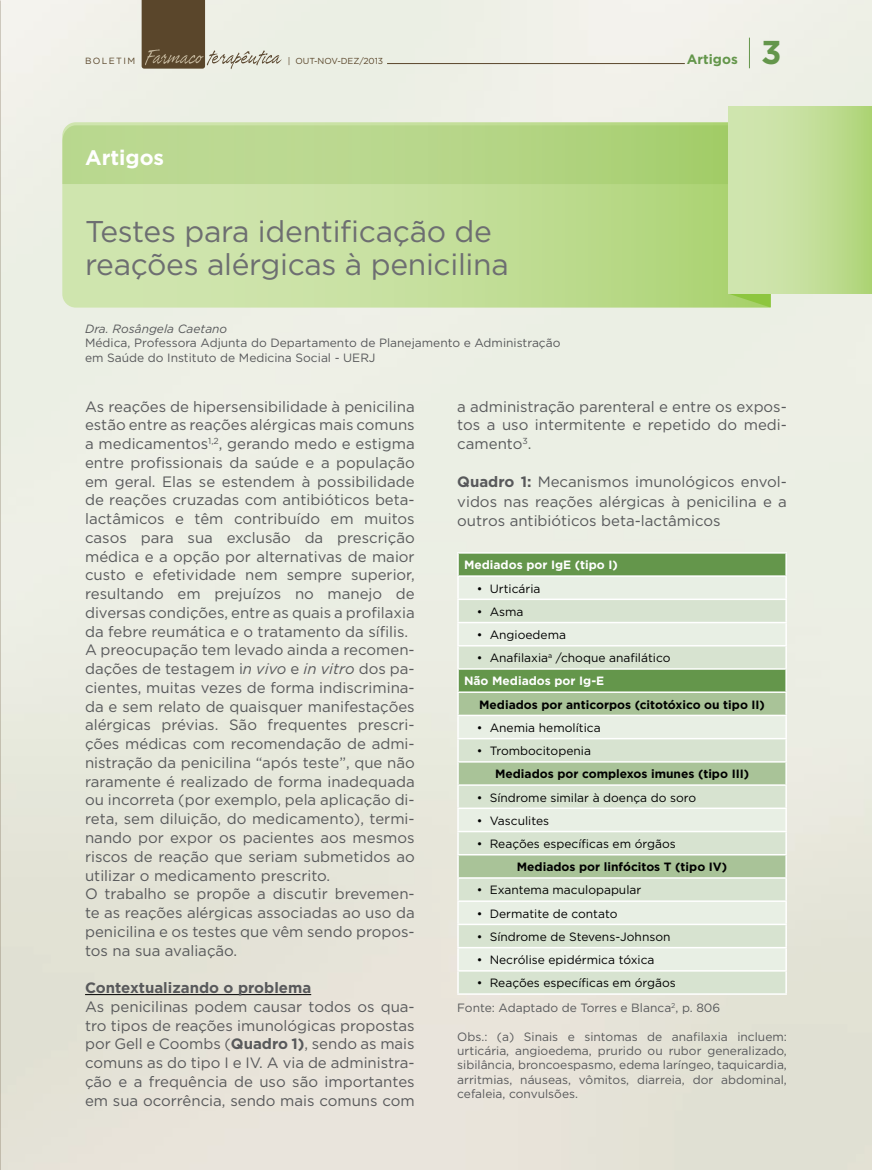
<style>
.page{position:relative;width:872px;height:1170px;background:#fff}
.page>*{position:absolute;margin:0;border:0;box-sizing:border-box;transform-origin:0 0}
.t1{font:700 33px "Gotham";color:#64964b}
.t2{font:30px/33px "Gotham";letter-spacing:-.01em;color:#6d6e71}
.t3{font:700 21px "Gotham";color:#fff}
.t4{font:15px/18.8px "Gotham";color:#58595b;text-align:justify}
.t5{font:700 15px "Gotham";color:#58595b}
.t6{font:700 13.5px "Gotham";color:#64964b}
.t7{font:12px/14.4px "Gotham";color:#58595b}
.t8{font:12px/23.2px "Gotham";color:#000}
.t9{font:700 12px "Gotham";color:#000}
.t10{font:700 12px "Gotham";color:#fff}
.t11{font:italic 12px "Gotham";color:#58595b}
.t12{font:9px "Gotham";letter-spacing:.15em;color:#5a462b}
.t13{font:8.7px "Gotham";letter-spacing:-.01em;color:#5a462b}
.s1{font-style:italic}
.s2{font-weight:700}
.s3{font-weight:700;color:#fff}
.s4{color:#000}
</style>
<div class="page">
<svg style="left:142px;top:0;width:140px;height:69px"></svg>
<hr style="left:749px;top:38px;width:1px;height:30px;background:#64964b">
<hr style="left:387px;top:63px;width:298px;height:1px;background:#5a462b">
<svg style="left:62px;top:122px;width:667px;height:185px"></svg>
<svg style="left:62px;top:125px;width:667px;height:59px"></svg>
<svg style="left:729px;top:294px;width:42px;height:13px"></svg>
<div style="left:729px;top:106px;width:143px;height:188px;background:linear-gradient(to right,#d6e8b9,#b2d67d)"></div>
<hr style="left:85px;top:994px;width:226px;height:1px;background:#000">
<div style="left:459px;top:553px;width:326px;height:22px;background:#64964b"></div>
<div style="left:459px;top:577px;width:326px;height:21px;background:#e8efe4"></div>
<svg style="left:459px;top:600px;width:326px;height:393px;fill:#d7e3d0"></svg>
<svg style="left:459px;top:693px;width:326px;height:184px"></svg>
<hr style="left:457px;top:621px;width:330px;height:2px;background:#fff">
<hr style="left:457px;top:645px;width:330px;height:1px;background:#fff">
<hr style="left:457px;top:668px;width:330px;height:1px;background:#fff">
<hr style="left:457px;top:691px;width:330px;height:2px;background:#fff">
<hr style="left:457px;top:714px;width:330px;height:2px;background:#fff">
<hr style="left:457px;top:737px;width:330px;height:2px;background:#fff">
<hr style="left:457px;top:761px;width:330px;height:1px;background:#fff">
<hr style="left:457px;top:784px;width:330px;height:1px;background:#fff">
<hr style="left:457px;top:807px;width:330px;height:2px;background:#fff">
<hr style="left:457px;top:830px;width:330px;height:2px;background:#fff">
<hr style="left:457px;top:853px;width:330px;height:2px;background:#fff">
<hr style="left:457px;top:877px;width:330px;height:1px;background:#fff">
<hr style="left:457px;top:900px;width:330px;height:1px;background:#fff">
<hr style="left:457px;top:923px;width:330px;height:2px;background:#fff">
<hr style="left:457px;top:946px;width:330px;height:2px;background:#fff">
<hr style="left:457px;top:970px;width:330px;height:1px;background:#fff">
<p class="t12" style="left:85px;top:55px;width:52px">BOLETIM</p>
<p class="t13" style="left:288px;top:55px;width:97px">| OUT-NOV-DEZ/2013</p>
<p class="t6" style="left:687px;top:50px;width:52px">Artigos</p>
<h1 class="t1" style="left:761px;top:30px;width:22px">3</h1>
<h3 class="t3" style="left:85px;top:143px;width:81px">Artigos</h3>
<h2 class="t2" style="left:85px;top:214px;width:425px">Testes para identificação de reações alérgicas à penicilina</h2>
<p class="t11" style="left:85px;top:321px;width:144px">Dra. Rosângela Caetano</p>
<p class="t7" style="left:85px;top:335px;width:477px">Médica, Professora Adjunta do Departamento de Planejamento e Administração em Saúde do Instituto de Medicina Social - UERJ</p>
<p class="t4" style="left:85px;top:396px;width:331px;text-align:left">As reações de hipersensibilidade à penicilina estão entre as reações alérgicas mais comuns a medicamentos<sup>1,2</sup>, gerando medo e estigma entre profissionais da saúde e a população em geral. Elas se estendem à possibilidade de reações cruzadas com antibióticos beta&shy;lactâmicos e têm contribuído em muitos casos para sua exclusão da prescrição médica e a opção por alternativas de maior custo e efetividade nem sempre superior, resultando em prejuízos no manejo de diversas condições, entre as quais a profilaxia da febre reumática e o tratamento da sífilis.<br>A preocupação tem levado ainda a recomen&shy;dações de testagem i<span class="s1">n vivo</span> e <span class="s1">in vitro</span> dos pa&shy;cientes, muitas vezes de forma indiscrimina&shy;da e sem relato de quaisquer manifestações alérgicas prévias. São frequentes prescri&shy;ções médicas com recomendação de admi&shy;nistração da penicilina “após teste”, que não raramente é realizado de forma inadequada ou incorreta (por exemplo, pela aplicação di&shy;reta, sem diluição, do medicamento), termi&shy;nando por expor os pacientes aos mesmos riscos de reação que seriam submetidos ao utilizar o medicamento prescrito.<br>O trabalho se propõe a discutir brevemen&shy;te as reações alérgicas associadas ao uso da penicilina e os testes que vêm sendo propos&shy;tos na sua avaliação.</p>
<p class="t5" style="left:85px;top:977px;width:228px">Contextualizando o problema</p>
<p class="t4" style="left:85px;top:996px;width:331px">As penicilinas podem causar todos os qua&shy;tro tipos de reações imunológicas propostas por Gell e Coombs (<span class="s2">Quadro 1)</span>, sendo as mais comuns as do tipo I e IV. A via de administra&shy;ção e a frequência de uso são importantes em sua ocorrência, sendo mais comuns com</p>
<p class="t4" style="left:457px;top:396px;width:331px">a administração parenteral e entre os expos&shy;tos a uso intermitente e repetido do medi&shy;camento<sup>3</sup>.</p>
<p class="t4" style="left:457px;top:472px;width:331px;line-height:19.5px"><span class="s2">Quadro 1:</span> Mecanismos imunológicos envol&shy;vidos nas reações alérgicas à penicilina e a outros antibióticos beta-lactâmicos</p>
<p class="t10" style="left:464px;top:557px;width:155px">Mediados por IgE (tipo I)</p>
<p class="t8" style="left:477px;top:576px;width:65px">• Urticária</p>
<p class="t8" style="left:477px;top:599px;width:48px">• Asma</p>
<p class="t8" style="left:477px;top:622px;width:91px">• Angioedema</p>
<p class="t8" style="left:464px;top:646px;width:208px;text-indent:13px">• Anafilaxia<sup>a</sup> /choque anafilático<br><span class="s3">Não Mediados por Ig-E</span></p>
<p class="t9" style="left:479px;top:696px;width:287px">Mediados por anticorpos (citotóxico ou tipo II)</p>
<p class="t8" style="left:477px;top:715px;width:125px">• Anemia hemolítica</p>
<p class="t8" style="left:477px;top:738px;width:116px">• Trombocitopenia</p>
<p class="t9" style="left:495px;top:766px;width:255px">Mediados por complexos imunes (tipo III)</p>
<p class="t8" style="left:477px;top:785px;width:221px">• Síndrome similar à doença do soro</p>
<p class="t8" style="left:477px;top:808px;width:74px">• Vasculites</p>
<p class="t8" style="left:477px;top:831px;width:200px">• Reações específicas em órgãos</p>
<p class="t9" style="left:517px;top:858px;width:212px">Mediados por linfócitos T (tipo IV)</p>
<p class="t8" style="left:477px;top:878px;width:166px">• Exantema maculopapular</p>
<p class="t8" style="left:477px;top:901px;width:142px">• Dermatite de contato</p>
<p class="t8" style="left:477px;top:924px;width:195px">• Síndrome de Stevens-Johnson</p>
<p class="t8" style="left:477px;top:947px;width:179px">• Necrólise epidérmica tóxica</p>
<p class="t7" style="left:457px;top:970px;width:264px;line-height:24.5px;text-indent:20px"><span class="s4">• Reações específicas em órgãos<br></span>Fonte: Adaptado de Torres e Blanca<sup>2</sup>, p. 806</p>
<p class="t7" style="left:457px;top:1028px;width:331px;text-align:justify">Obs.: (a) Sinais e sintomas de anafilaxia incluem: urticária, angioedema, prurido ou rubor generalizado, sibilância, broncoespasmo, edema laríngeo, taquicardia, arritmias, náuseas, vômitos, diarreia, dor abdominal, cefaleia, convulsões.</p>
</div>
